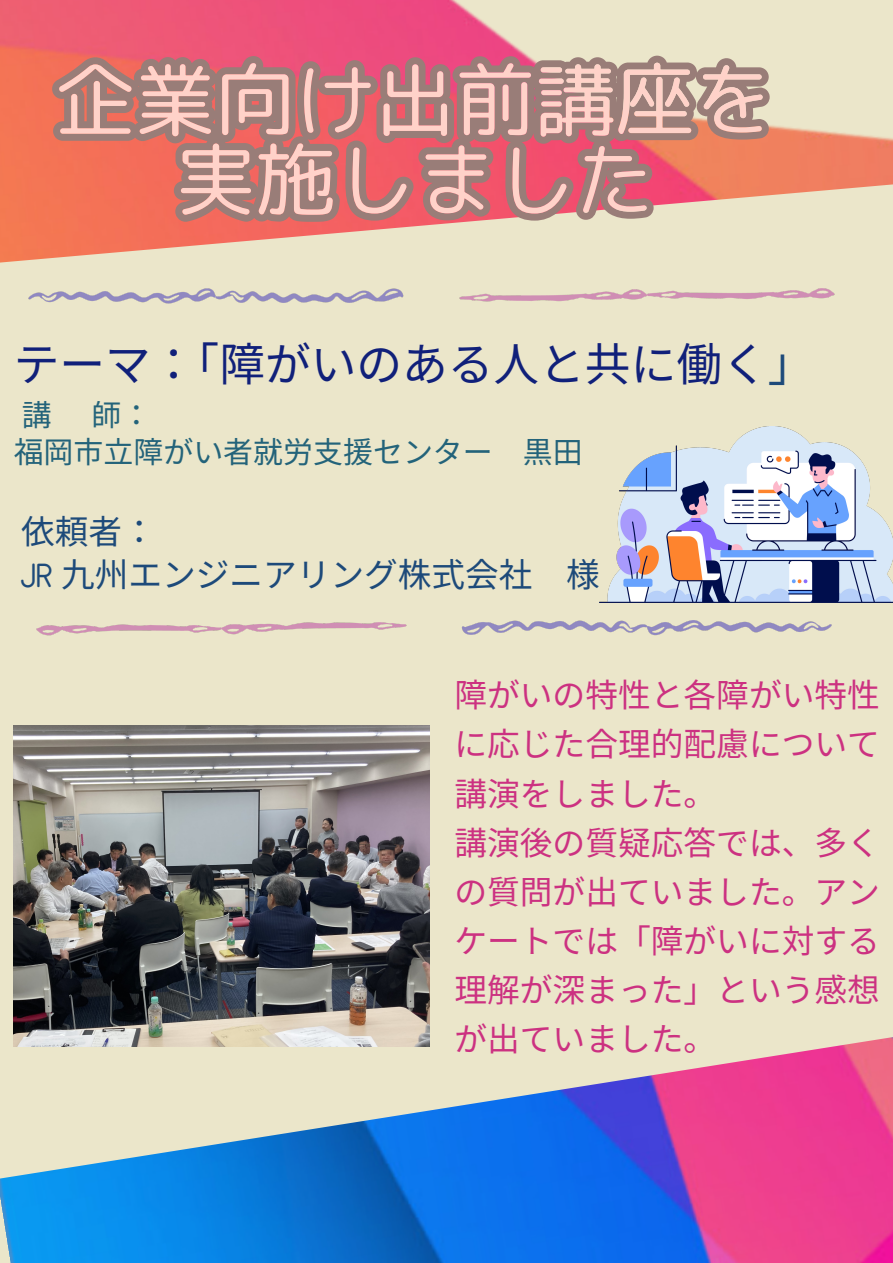
<style>
.page{position:relative;width:893px;height:1263px;background:#ebe6ca}
.page>*{position:absolute;margin:0;border:0;box-sizing:border-box;transform-origin:0 0}
.t1{font:79.95px/79.9px "rounded mplus 1 c regular";color:#ffd2c9;text-align:center}
.t2{font:45.75px "Source Han Sans JP";color:#10207a}
.t3{font:33.75px "Source Han Sans JP";color:#1d4a7a}
.t4{font:32.7px/49.1px "Source Han Sans JP";color:#cc3181}
.t5{font:30px "Source Han Sans JP";color:#23637a}
.s1{font-size:78.75px}
.s2{font-size:47.25px;color:#1d4a7a}
.s3{font-family:"Report Rg"}
</style>
<div class="page">
<img style="left:0;top:0;width:893px;height:263px">
<img style="left:0;top:1037px;width:893px;height:226px">
<svg style="left:52px;top:56px;width:718px;height:166px;background:#cb7774"></svg>
<img style="left:14px;top:725px;width:416px;height:321px">
<img style="left:600px;top:426px;width:293px;height:176px">
<img style="left:36px;top:620px;width:796px;height:16px">
<img style="left:28px;top:288px;width:807px;height:16px">
<p class="t1" style="left:55px;top:60px;width:721px">企業向け出前講座を実施しまし<span class="s1">た</span></p>
<p class="t2" style="left:14px;top:339px;width:803px">テーマ：「障がいのある人と共に働く<span class="s2">」</span></p>
<p class="t5" style="left:22px;top:398px;width:31px">講</p>
<p class="t5" style="left:92px;top:398px;width:61px">師：</p>
<p class="t5" style="left:14px;top:436px;width:570px">福岡市立障がい者就労支援センター　黒田</p>
<p class="t3" style="left:21px;top:513px;width:136px">依頼者：</p>
<p class="t3" style="left:21px;top:555px;width:580px"><span class="s3">JR</span> 九州エンジニアリング株式会社　様</p>
<p class="t4" style="left:454px;top:671px;width:427px">障がいの特性と各障がい特性に応じた合理的配慮について講演をしました。<br>講演後の質疑応答では、多くの質問が出ていました。アンケートでは「障がいに対する理解が深まった」という感想が出ていました。</p>
</div>
